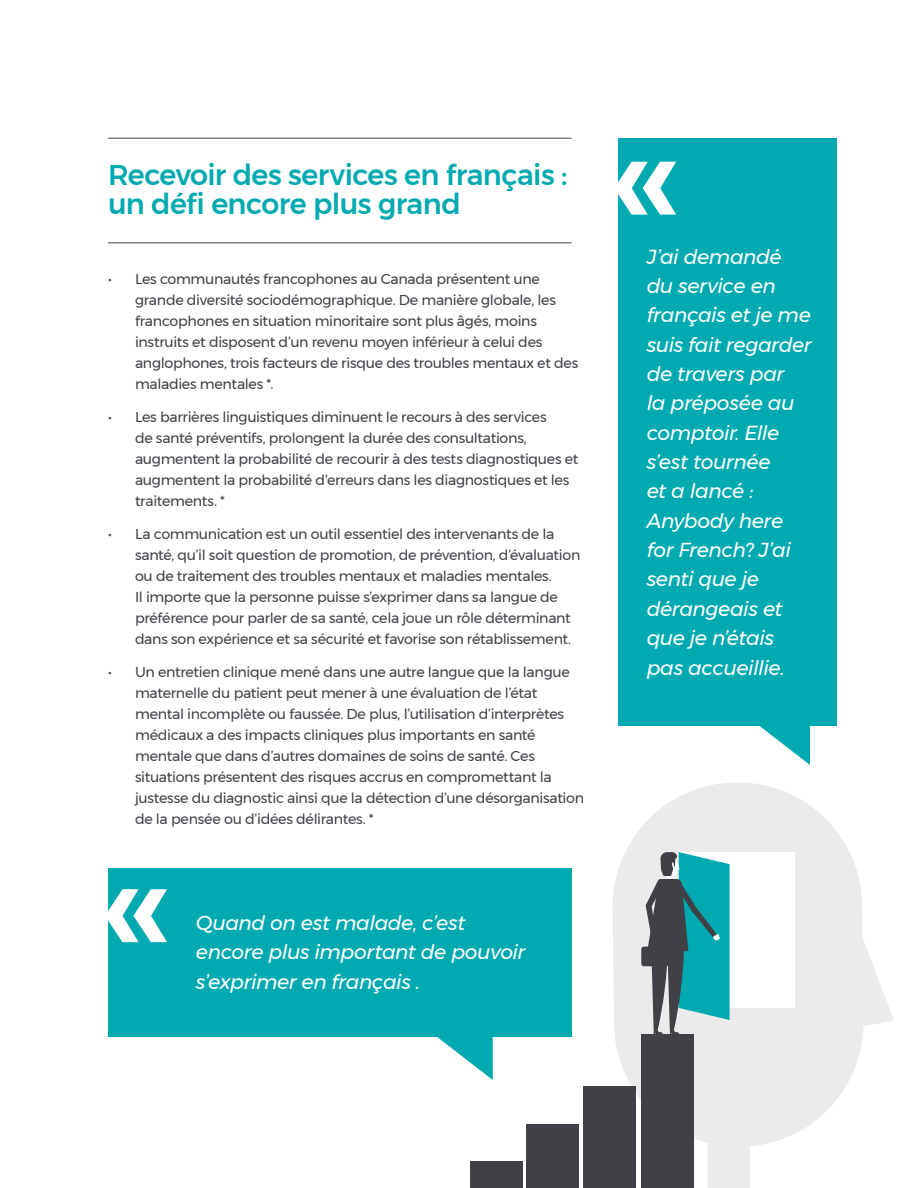
<style>
.page{position:relative;width:918px;height:1188px;background:#fff}
.page>*{position:absolute;margin:0;border:0;box-sizing:border-box;transform-origin:0 0}
.t1{font:500 28.5px/28.5px "Montserrat";letter-spacing:-.02em;color:#00aab0}
.t2{font:italic 20.25px/29.4px "Montserrat";letter-spacing:-.02em;color:#fff}
.t3{font:14.25px/21px "Montserrat";letter-spacing:-.02em;color:#3f4147}
</style>
<div class="page">
<div style="left:109px;top:868px;width:463px;height:169px;background:#00aab0"></div>
<div style="left:618px;top:138px;width:219px;height:588px;background:#00aab0"></div>
<svg style="left:437px;top:1037px;width:56px;height:43px"></svg>
<svg style="left:108px;top:889px;width:59px;height:53px"></svg>
<svg style="left:618px;top:162px;width:58px;height:53px"></svg>
<hr style="left:108px;top:138px;width:464px;height:1px;background:#3f4147">
<hr style="left:108px;top:243px;width:464px;height:1px;background:#3f4147">
<svg style="left:759px;top:726px;width:51px;height:39px"></svg>
<svg style="left:613px;top:783px;width:281px;height:405px;fill:#eceaeb"></svg>
<div style="left:641px;top:1034px;width:52px;height:154px;background:#3f4147"></div>
<div style="left:583px;top:1086px;width:53px;height:102px;background:#3f4147"></div>
<div style="left:527px;top:1124px;width:52px;height:64px;background:#3f4147"></div>
<div style="left:470px;top:1161px;width:52px;height:27px;background:#3f4147"></div>
<div style="left:679px;top:852px;width:116px;height:156px;background:#fff"></div>
<div style="left:641px;top:947px;width:28px;height:19px;background:#3f4147;border-radius:3px"></div>
<svg style="left:646px;top:852px;width:84px;height:182px;background:#48959a"></svg>
<h1 class="t1" style="left:108px;top:161px;width:461px">Recevoir des services en français : un défi encore plus grand</h1>
<p class="t3" style="left:135px;top:268px;width:445px;text-indent:-27px">• Les communautés francophones au Canada présentent une grande diversité sociodémographique. De manière globale, les francophones en situation minoritaire sont plus âgés, moins instruits et disposent d’un revenu moyen inférieur à celui des anglophones, trois facteurs de risque des troubles mentaux et des maladies mentales *.</p>
<p class="t3" style="left:135px;top:406px;width:445px;text-indent:-27px">• Les barrières linguistiques diminuent le recours à des services<br>de santé préventifs, prolongent la durée des consultations, augmentent la probabilité de recourir à des tests diagnostiques et augmentent la probabilité d’erreurs dans les diagnostiques et les traitements. *</p>
<p class="t3" style="left:135px;top:523px;width:447px;text-indent:-27px">• La communication est un outil essentiel des intervenants de la santé, qu’il soit question de promotion, de prévention, d’évaluation ou de traitement des troubles mentaux et maladies mentales.<br>Il importe que la personne puisse s’exprimer dans sa langue de préférence pour parler de sa santé, cela joue un rôle déterminant dans son expérience et sa sécurité et favorise son rétablissement.</p>
<p class="t3" style="left:135px;top:661px;width:451px;text-indent:-27px">• Un entretien clinique mené dans une autre langue que la langue maternelle du patient peut mener à une évaluation de l’état mental incomplète ou faussée. De plus, l’utilisation d’interprètes médicaux a des impacts cliniques plus importants en santé mentale que dans d’autres domaines de soins de santé. Ces situations présentent des risques accrus en compromettant la justesse du diagnostic ainsi que la détection d’une désorganisation de la pensée ou d’idées délirantes. *</p>
<h2 class="t2" style="left:196px;top:908px;width:331px">Quand on est malade, c’est encore plus important de pouvoir s’exprimer en français .</h2>
<h2 class="t2" style="left:647px;top:242px;width:166px">J’ai demandé du service en français et je me suis fait regarder de travers par<br>la préposée au comptoir. Elle s’est tournée<br>et a lancé :<br>Anybody here for French? J’ai senti que je dérangeais et que je n’étais pas accueillie.</h2>
</div>
